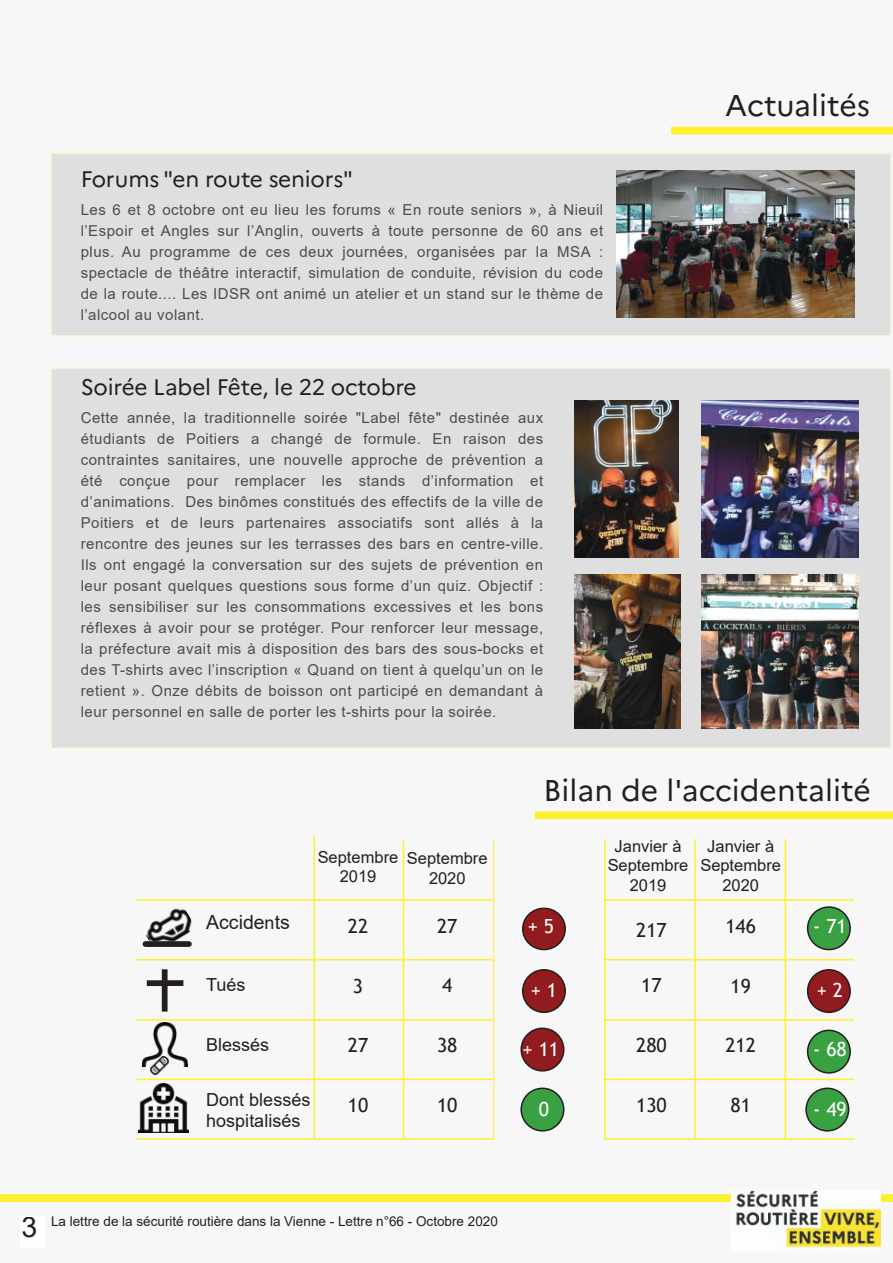
<style>
.page{position:relative;width:893px;height:1263px;background:#f8f7f7}
.page>*{position:absolute;margin:0;border:0;box-sizing:border-box;transform-origin:0 0}
.t1{font:30px "Marianne";color:#241f1f}
.t2{font:22.5px "Marianne";letter-spacing:-.01em;color:#241f1f}
.t3{font:19.5px "Trebuchet MS";color:#241f1f}
.t4{font:19.5px "Trebuchet MS";color:#fff}
.t5{font:19.5px "Arial";color:#241f1f}
.t6{font:18px/21px "Arial";color:#241f1f}
.t7{font:16.5px/19.5px "Arial";color:#241f1f;text-align:center}
.t8{font:15px/21px "Arial";letter-spacing:.035em;color:#4e4b4c;text-align:justify}
.t9{font:13.5px "Arial";color:#241f1f}
.s1{font-size:18px}
.s2{font-size:28.5px}
</style>
<div class="page">
<div style="left:0;top:1195px;width:893px;height:6px;background:#fdf12f"></div>
<div style="left:0;top:1194px;width:893px;height:8px;border:2px solid #fdf12f"></div>
<div style="left:21px;top:1216px;width:23px;height:31px;background:#fff"></div>
<img style="left:731px;top:1191px;width:149px;height:58px">
<div style="left:51px;top:153px;width:840px;height:183px;background:#e0dfdf"></div>
<div style="left:50px;top:152px;width:842px;height:185px;border:2px solid #fdf9d1"></div>
<div style="left:536px;top:812px;width:357px;height:6px;background:#fdf12f"></div>
<div style="left:535px;top:811px;width:358px;height:8px;border:2px solid #fdf12f"></div>
<div style="left:51px;top:368px;width:840px;height:380px;background:#e0dfdf"></div>
<div style="left:50px;top:367px;width:842px;height:382px;border:2px solid #fdf9d1"></div>
<div style="left:672px;top:128px;width:221px;height:6px;background:#fdf12f"></div>
<div style="left:671px;top:127px;width:222px;height:7px;border:2px solid #fdf12f"></div>
<img style="left:617px;top:170px;width:238px;height:148px">
<img style="left:136px;top:908px;width:65px;height:51px">
<div style="left:145px;top:941px;width:44px;height:6px;background:#241f1f"></div>
<div style="left:162px;top:969px;width:6px;height:42px;background:#241f1f"></div>
<div style="left:147px;top:980px;width:36px;height:6px;background:#241f1f"></div>
<img style="left:139px;top:1083px;width:49px;height:50px">
<img style="left:143px;top:1022px;width:45px;height:45px">
<img style="left:151px;top:1056px;width:18px;height:18px">
<hr style="left:136px;top:899px;width:718px;height:2px;background:#fdf12f">
<hr style="left:136px;top:959px;width:718px;height:1px;background:#fdf12f">
<hr style="left:136px;top:1019px;width:718px;height:1px;background:#fdf12f">
<hr style="left:136px;top:1079px;width:718px;height:1px;background:#fdf12f">
<hr style="left:136px;top:1138px;width:719px;height:2px;background:#fdf12f">
<hr style="left:313px;top:836px;width:2px;height:303px;background:#fdf12f">
<hr style="left:403px;top:839px;width:1px;height:300px;background:#fdf12f">
<hr style="left:493px;top:839px;width:2px;height:300px;background:#fdf12f">
<div style="left:495px;top:837px;width:108px;height:311px;background:#f8f7f7"></div>
<div style="left:494px;top:836px;width:110px;height:313px;border:2px solid #f8f7f7"></div>
<hr style="left:604px;top:839px;width:2px;height:300px;background:#fdf12f">
<hr style="left:694px;top:839px;width:2px;height:300px;background:#fdf12f">
<hr style="left:785px;top:839px;width:1px;height:300px;background:#fdf12f">
<div style="left:523px;top:908px;width:42px;height:41px;background:#911b1f;border-radius:50%"></div>
<div style="left:522px;top:907px;width:44px;height:43px;border:2px solid #241f1f;border-radius:50%"></div>
<div style="left:521px;top:1028px;width:43px;height:43px;background:#911b1f;border-radius:50%"></div>
<div style="left:520px;top:1027px;width:44px;height:44px;border:2px solid #241f1f;border-radius:50%"></div>
<div style="left:521px;top:1088px;width:43px;height:43px;background:#39a142;border-radius:50%"></div>
<div style="left:520px;top:1087px;width:44px;height:44px;border:2px solid #241f1f;border-radius:50%"></div>
<div style="left:523px;top:970px;width:42px;height:42px;background:#911b1f;border-radius:50%"></div>
<div style="left:522px;top:969px;width:44px;height:44px;border:2px solid #241f1f;border-radius:50%"></div>
<div style="left:808px;top:907px;width:42px;height:42px;background:#39a142;border-radius:50%"></div>
<div style="left:807px;top:906px;width:44px;height:44px;border:2px solid #241f1f;border-radius:50%"></div>
<div style="left:808px;top:1030px;width:42px;height:43px;background:#39a142;border-radius:50%"></div>
<div style="left:807px;top:1029px;width:44px;height:45px;border:2px solid #241f1f;border-radius:50%"></div>
<div style="left:806px;top:1088px;width:43px;height:43px;background:#39a142;border-radius:50%"></div>
<div style="left:805px;top:1087px;width:44px;height:44px;border:2px solid #241f1f;border-radius:50%"></div>
<div style="left:808px;top:970px;width:42px;height:42px;background:#911b1f;border-radius:50%"></div>
<div style="left:807px;top:969px;width:44px;height:44px;border:2px solid #241f1f;border-radius:50%"></div>
<img style="left:574px;top:400px;width:105px;height:158px">
<img style="left:702px;top:400px;width:157px;height:158px">
<img style="left:702px;top:575px;width:157px;height:154px">
<img style="left:574px;top:575px;width:106px;height:153px">
<h2 class="t2" style="left:81px;top:165px;width:274px">Forums "en route seniors"</h2>
<p class="t8" style="left:81px;top:199px;width:524px">Les 6 et 8 octobre ont eu lieu les forums « En route seniors », à Nieuil l’Espoir et Angles sur l’Anglin, ouverts à toute personne de 60 ans et plus. Au programme de ces deux journées, organisées par la MSA : spectacle de théâtre interactif, simulation de conduite, révision du code de la route.... Les IDSR ont animé un atelier et un stand sur le thème de l’alcool au volant.</p>
<h2 class="t2" style="left:81px;top:374px;width:337px">Soirée Label Fête, le 22 octobre</h2>
<p class="t8" style="left:81px;top:408px;width:464px">Cette année, la traditionnelle soirée "Label fête" destinée aux étudiants de Poitiers a changé de formule. En raison des contraintes sanitaires, une nouvelle approche de prévention a été conçue pour remplacer les stands d’information et d’animations. Des binômes constitués des effectifs de la ville de Poitiers et de leurs partenaires associatifs sont allés à la rencontre des jeunes sur les terrasses des bars en centre-ville.<br>Ils ont engagé la conversation sur des sujets de prévention en leur posant quelques questions sous forme d’un quiz. Objectif : les sensibiliser sur les consommations excessives et les bons réflexes à avoir pour se protéger. Pour renforcer leur message, la préfecture avait mis à disposition des bars des sous-bocks et des T-shirts avec l’inscription « Quand on tient à quelqu’un on le retient ». Onze débits de boisson ont participé en demandant à leur personnel en salle de porter les t-shirts pour la soirée.</p>
<h1 class="t1" style="left:725px;top:87px;width:146px">Actualités</h1>
<h1 class="t1" style="left:544px;top:772px;width:329px">Bilan de l'accidentalité</h1>
<p class="t7" style="left:318px;top:847px;width:82px">Septembre<br>2019</p>
<p class="t7" style="left:407px;top:849px;width:82px">Septembre<br>2020</p>
<p class="t7" style="left:608px;top:836px;width:82px">Janvier à<br>Septembre<br>2019</p>
<p class="t7" style="left:700px;top:836px;width:82px">Janvier à<br>Septembre<br>2020</p>
<h3 class="t5" style="left:206px;top:911px;width:85px">Accide<span class="s1">n</span>ts</h3>
<h3 class="t3" style="left:348px;top:915px;width:22px">22</h3>
<h3 class="t3" style="left:437px;top:915px;width:22px">27</h3>
<h3 class="t4" style="left:528px;top:914px;width:28px">+ 5</h3>
<h3 class="t3" style="left:636px;top:919px;width:32px">217</h3>
<h3 class="t3" style="left:725px;top:915px;width:32px">146</h3>
<h3 class="t4" style="left:813px;top:914px;width:35px">‐ 71</h3>
<p class="t6" style="left:206px;top:975px;width:41px">Tués</p>
<h3 class="t3" style="left:353px;top:974px;width:12px">3</h3>
<h3 class="t3" style="left:442px;top:974px;width:12px">4</h3>
<h3 class="t4" style="left:531px;top:978px;width:28px">+ 1</h3>
<h3 class="t3" style="left:641px;top:974px;width:22px">17</h3>
<h3 class="t3" style="left:730px;top:974px;width:22px">19</h3>
<h3 class="t4" style="left:817px;top:978px;width:28px">+ 2</h3>
<p class="t6" style="left:206px;top:1034px;width:65px">Blessés</p>
<h3 class="t3" style="left:348px;top:1034px;width:22px">27</h3>
<h3 class="t3" style="left:437px;top:1034px;width:22px">38</h3>
<h3 class="t4" style="left:523px;top:1038px;width:38px">+ 11</h3>
<h3 class="t3" style="left:636px;top:1034px;width:32px">280</h3>
<h3 class="t3" style="left:725px;top:1034px;width:32px">212</h3>
<h3 class="t4" style="left:813px;top:1038px;width:35px">‐ 68</h3>
<p class="t6" style="left:206px;top:1089px;width:106px">Dont blessés hospitalisés</p>
<h3 class="t3" style="left:348px;top:1093px;width:22px">10</h3>
<h3 class="t3" style="left:437px;top:1093px;width:22px">10</h3>
<h3 class="t4" style="left:539px;top:1098px;width:12px">0</h3>
<h3 class="t3" style="left:636px;top:1093px;width:32px">130</h3>
<h3 class="t3" style="left:730px;top:1093px;width:22px">81</h3>
<h3 class="t4" style="left:813px;top:1098px;width:35px">‐ 49</h3>
<p class="t9" style="left:21px;top:1214px;width:478px"><span class="s2">3</span> La lettre de la sécurité routière dans la Vienne - Lettre n°66 - Octobre 2020</p>
</div>
